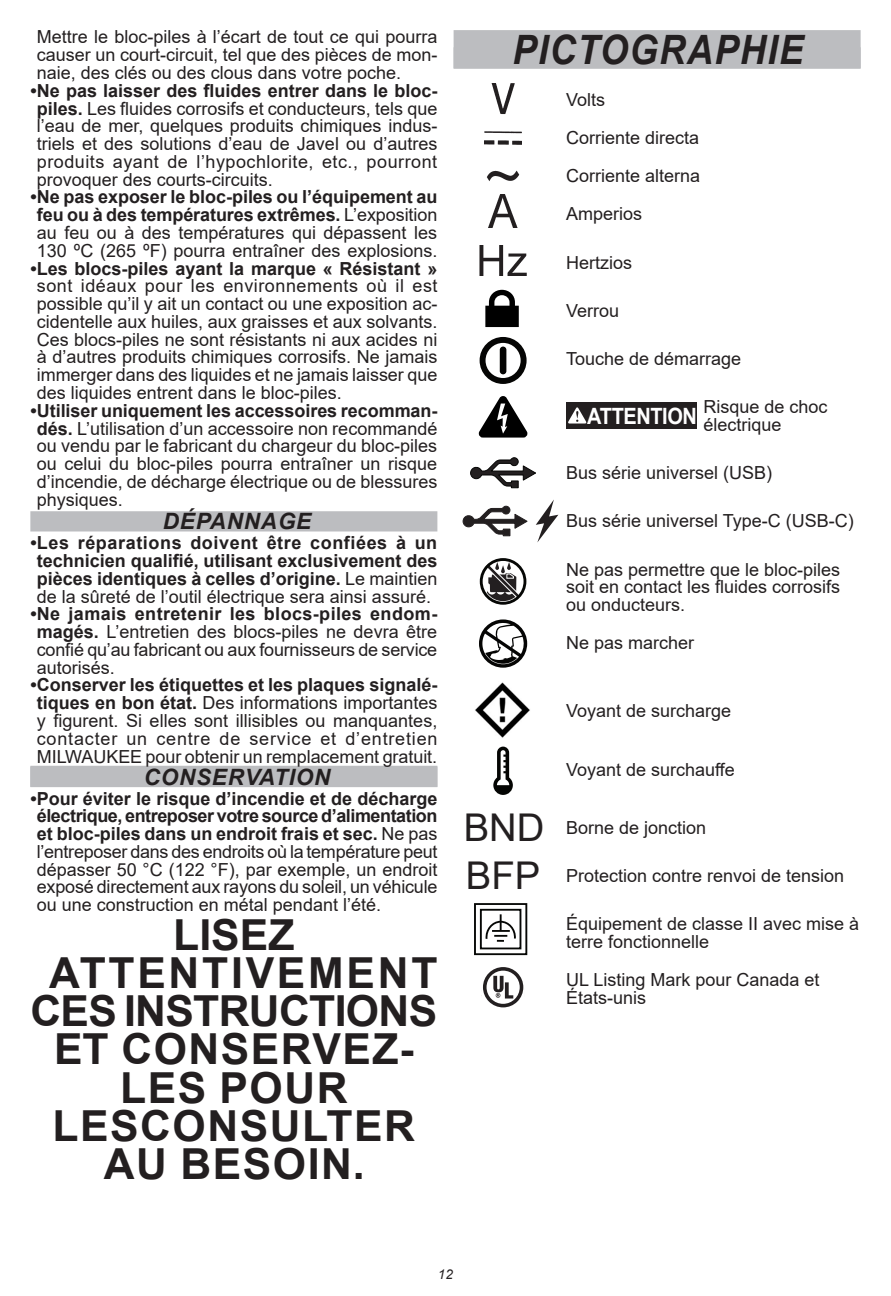
<style>
.page{position:relative;width:891px;height:1296px;background:#fff}
.page>*{position:absolute;margin:0;border:0;box-sizing:border-box;transform-origin:0 0}
.Body_text{font:700 42.75px/38.2px "Arial";letter-spacing:.035em;color:#231f20;text-align:center}
.Body_text-2{font:700 42.75px/38.2px "Arial";letter-spacing:-.015em;color:#231f20;text-align:center}
.Reverse_Headings_2-l{font:italic 700 40.5px "Arial";letter-spacing:.035em;color:#231f20;scale:.9 1}
.Reverse_Headings_2-l-2{font:italic 700 22.5px "Arial";letter-spacing:.035em;color:#231f20}
.Reverse_Headings{font:italic 700 22.5px "Arial";letter-spacing:.035em;color:#231f20}
.t1{font:700 22.5px "Arial";letter-spacing:-.02em;color:#fff;scale:.89 1}
.Hanging_indent{font:18px/17.8px "Arial";color:#231f20;text-align:justify}
.Body_text-3{font:18px/17.8px "Arial";color:#231f20}
.UL_Warning{font:18px/17.8px "Arial";color:#231f20;text-align:center}
.Body_text-4{font:700 18px/17.8px "Arial";color:#231f20;text-align:center}
.t2{font:italic 13.5px "Arial";color:#231f20}
.s1{font-weight:700}
.s2{font-weight:400}
.s3{font-size:38.25px}
</style>
<div class="page">
<div style="left:30px;top:511px;width:407px;height:21px;background:#bcbdc0"></div>
<div style="left:30px;top:766px;width:407px;height:21px;background:#bcbdc0"></div>
<div style="left:454px;top:30px;width:407px;height:38px;background:#bcbdc0"></div>
<div style="left:454px;top:47px;width:407px;height:22px;background:#bcbdc0"></div>
<img style="left:492px;top:84px;width:23px;height:30px">
<img style="left:485px;top:131px;width:36px;height:14px">
<img style="left:486px;top:170px;width:34px;height:11px">
<img style="left:488px;top:194px;width:29px;height:33px">
<img style="left:479px;top:246px;width:47px;height:29px">
<svg style="left:485px;top:290px;width:34px;height:37px"></svg>
<svg style="left:480px;top:337px;width:47px;height:47px"></svg>
<div style="left:500px;top:347px;width:6px;height:27px;background:#050504;border-radius:3px"></div>
<svg style="left:479px;top:396px;width:48px;height:42px"></svg>
<div style="left:566px;top:402px;width:131px;height:27px;background:#231f20"></div>
<svg style="left:568px;top:407px;width:18px;height:17px"></svg>
<svg style="left:470px;top:457px;width:66px;height:31px"></svg>
<svg style="left:462px;top:506px;width:66px;height:30px"></svg>
<svg style="left:536px;top:500px;width:22px;height:43px"></svg>
<svg style="left:486px;top:562px;width:35px;height:39px"></svg>
<div style="left:480px;top:558px;width:46px;height:47px;border:3px solid #060705;border-radius:50%"></div>
<svg style="left:479px;top:619px;width:48px;height:49px"></svg>
<img style="left:475px;top:682px;width:55px;height:56px">
<svg style="left:493px;top:747px;width:20px;height:48px"></svg>
<div style="left:474px;top:903px;width:53px;height:52px;border:2px solid #060705"></div>
<div style="left:480px;top:909px;width:41px;height:40px;border:2px solid #060705"></div>
<svg style="left:485px;top:914px;width:31px;height:28px"></svg>
<svg style="left:483px;top:967px;width:40px;height:40px"></svg>
<p class="Hanging_indent" style="left:37px;top:28px;width:402px">Mettre le bloc-piles à l’écart de tout ce qui pourra causer un court-circuit, tel que des pièces de mon&shy;naie, des clés ou des clous dans votre poche.</p>
<p class="Hanging_indent" style="left:37px;top:81px;width:402px;text-indent:-6px"><span class="s1">•Ne pas laisser des fluides entrer dans le bloc&shy;piles.</span> Les fluides corrosifs et conducteurs, tels que l’eau de mer, quelques produits chimiques indus&shy;triels et des solutions d’eau de Javel ou d’autres produits ayant de l’hypochlorite, etc., pourront provoquer des courts-circuits.</p>
<p class="Body_text-3" style="left:30px;top:188px;width:409px;text-align:center"><span class="s1">•Ne pas exposer le bloc-piles ou l’équipement au feu ou à des températures extrêmes.</span> L’exposition au feu ou à des températures qui dépassent les 130 ºC (265 ºF) pourra entraîner des explosions.</p>
<p class="Hanging_indent" style="left:37px;top:259px;width:402px;text-indent:-6px"><span class="s1">•Les blocs-piles ayant la marque « Résistant » </span>sont idéaux pour les environnements où il est possible qu’il y ait un contact ou une exposition ac&shy;cidentelle aux huiles, aux graisses et aux solvants.<br>Ces blocs-piles ne sont résistants ni aux acides ni à d’autres produits chimiques corrosifs. Ne jamais immerger dans des liquides et ne jamais laisser que des liquides entrent dans le bloc-piles.</p>
<p class="Hanging_indent" style="left:37px;top:401px;width:402px;text-indent:-6px"><span class="s1">•Utiliser uniquement les accessoires recomman&shy;dés.</span> L’utilisation d’un accessoire non recommandé ou vendu par le fabricant du chargeur du bloc-piles ou celui du bloc-piles pourra entraîner un risque d’incendie, de décharge électrique ou de blessures physiques.</p>
<p class="Reverse_Headings" style="left:163px;top:506px;width:150px">DÉPANNAGE</p>
<p class="Body_text-4" style="left:30px;top:534px;width:409px">•Les réparations doivent être confiées à un technicien qualifié, utilisant exclusivement des pièces identiques à celles d’origine. <span class="s2">Le maintien de la sûreté de l’outil électrique sera ainsi assuré.</span></p>
<p class="Body_text-3" style="left:37px;top:605px;width:402px;text-align:justify;text-indent:-6px"><span class="s1">•Ne jamais entretenir les blocs-piles endom&shy;magés.</span> L’entretien des blocs-piles ne devra être confié qu’au fabricant ou aux fournisseurs de service autorisés.</p>
<p class="UL_Warning" style="left:30px;top:676px;width:409px"><span class="s1">•Conserver les étiquettes et les plaques signalé&shy;tiques en bon état.</span> Des informations importantes y figurent. Si elles sont illisibles ou manquantes, contacter un centre de service et d’entretien MILWAUKEE pour obtenir un remplacement gratuit.</p>
<p class="Reverse_Headings_2-l-2" style="left:144px;top:762px;width:188px">CONSERVATION</p>
<p class="UL_Warning" style="left:37px;top:789px;width:402px;text-align:justify;text-indent:-6px"><span class="s1">•Pour éviter le risque d’incendie et de décharge électrique, entreposer votre source d’alimentation et bloc-piles dans un endroit frais et sec.</span> Ne pas l’entreposer dans des endroits où la température peut dépasser 50 °C (122 °F), par exemple, un endroit exposé directement aux rayons du soleil, un véhicule ou une construction en métal pendant l’été.</p>
<p class="Body_text" style="left:173px;top:916px;width:123px">LISEZ</p>
<p class="Body_text-2" style="left:30px;top:954px;width:409px">ATTENTIVEMENT<br>CES INSTRUCTIONS</p>
<p class="Body_text" style="left:53px;top:1031px;width:364px">ET CONSERVEZ-<br>LES POUR<br>LESCONSULTER<br>AU BESOIN.</p>
<p class="Reverse_Headings_2-l" style="left:512px;top:23px;width:325px">PICTOGRAPHIE</p>
<p class="Body_text-3" style="left:566px;top:91px;width:41px">Volts</p>
<p class="Body_text-3" style="left:566px;top:129px;width:135px">Corriente directa</p>
<p class="Body_text-3" style="left:566px;top:167px;width:136px">Corriente alterna</p>
<p class="Body_text-3" style="left:566px;top:205px;width:78px">Amperios</p>
<p class="Body_text-3" style="left:566px;top:254px;width:68px">Hertzios</p>
<p class="Body_text-3" style="left:566px;top:302px;width:55px">Verrou</p>
<p class="Body_text-3" style="left:566px;top:350px;width:177px">Touche de démarrage</p>
<p class="t1" style="left:587px;top:401px;width:125px">ATTENTION</p>
<p class="Body_text-3" style="left:704px;top:398px;width:126px">Risque de choc électrique</p>
<p class="Body_text-3" style="left:566px;top:464px;width:208px">Bus série universel (USB)</p>
<p class="Body_text-3" style="left:566px;top:512px;width:289px">Bus série universel Type-C (USB-C)</p>
<p class="Body_text-3" style="left:566px;top:560px;width:276px;text-align:justify">Ne pas permettre que le bloc-piles soit en contact les fluides corrosifs ou onducteurs.</p>
<p class="Body_text-3" style="left:566px;top:634px;width:130px">Ne pas marcher</p>
<p class="Body_text-3" style="left:566px;top:702px;width:167px">Voyant de surcharge</p>
<p class="Body_text-3" style="left:566px;top:760px;width:170px">Voyant de surchauffe</p>
<p class="Body_text-3" style="left:464px;top:819px;width:244px"><span class="s3">BND</span> Borne de jonction</p>
<p class="Body_text-3" style="left:466px;top:867px;width:380px"><span class="s3">BFP</span> Protection contre renvoi de tension</p>
<p class="Body_text-3" style="left:566px;top:915px;width:295px">Équipement de classe II avec mise à terre fonctionnelle</p>
<p class="Body_text-3" style="left:566px;top:971px;width:255px">UL Listing Mark pour Canada et<br>États-unis</p>
<p class="t2" style="left:438px;top:1265px;width:17px">12</p>
</div>
